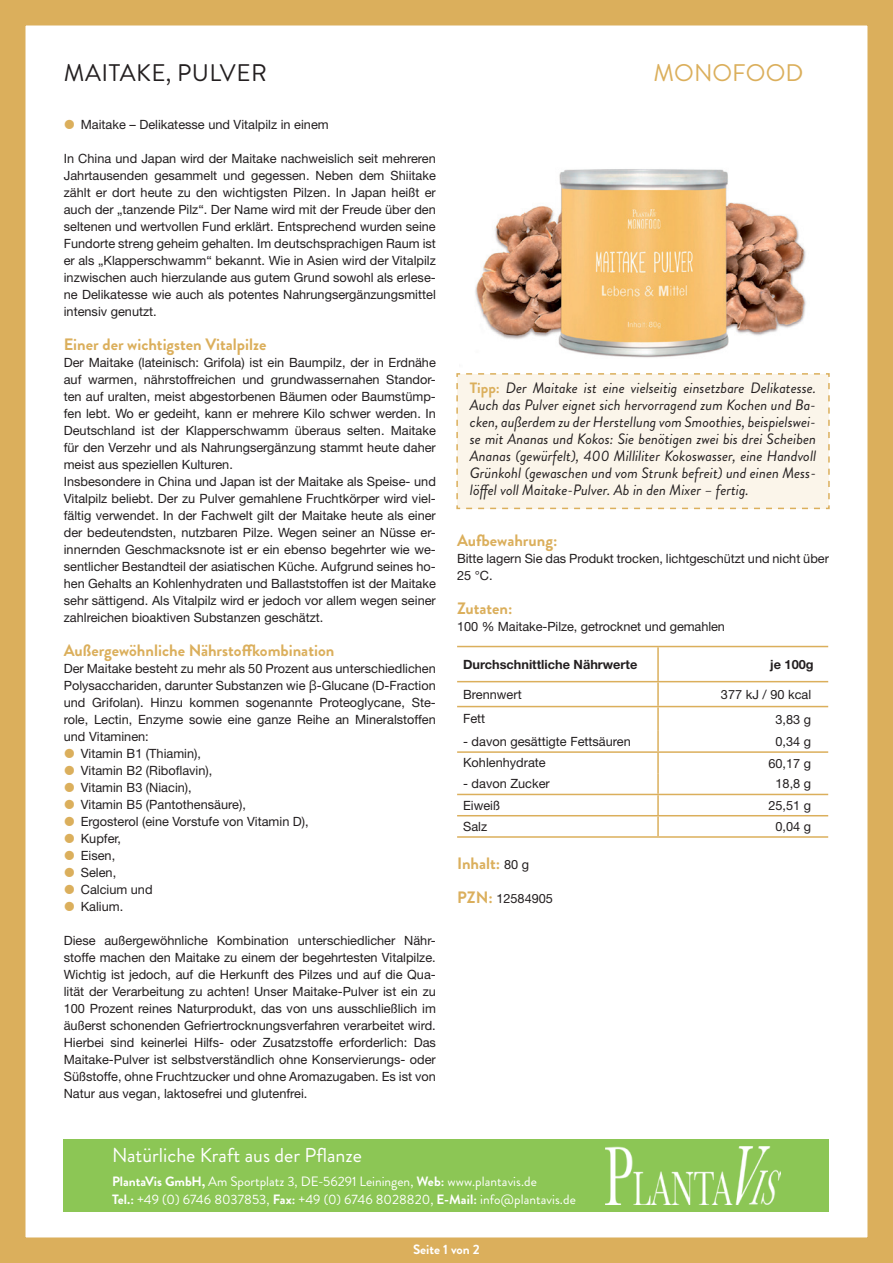
<style>
.page{position:relative;width:893px;height:1263px;background:#fff}
.page>*{position:absolute;margin:0;border:0;box-sizing:border-box;transform-origin:0 0}
.t1{font:24px "Brandon Grotesque";letter-spacing:.02em;color:#231f20}
.t2{font:24px "Brandon Grotesque";color:#dbaf5c}
.t3{font:20.1px "Brandon Grotesque";color:#fff}
.t4{font:700 16.5px "Brandon Grotesque";color:#dbaf5c}
.t5{font:italic 15px/17px "Brandon Grotesque";color:#231f20;text-align:justify}
.t6{font:13.5px/18px "Brandon Grotesque";letter-spacing:.005em;color:#fff}
.t7{font:700 13.5px "Brandon Grotesque";color:#fff}
.t8{font:12.75px/17px "Helvetica Neue LT Std";color:#231f20;text-align:justify}
.t9{font:700 12.75px "Helvetica Neue LT Std";color:#231f20}
.s1{font-family:"Open Sans"}
.s2{font-weight:700;font-style:normal;color:#dbaf5c}
.s3{font-family:"Helvetica Neue LT Std";font-weight:400;font-size:12.75px;color:#231f20}
.s4{font-family:"Brandon Grotesque";font-weight:700;font-size:16.5px;color:#dbaf5c}
.s5{font-weight:700}
</style>
<div class="page">
<div style="left:0;top:0;width:893px;height:1263px;border:26px solid #dbaf5c"></div>
<div style="left:64px;top:1140px;width:765px;height:72px;background:#8cc655"></div>
<img style="left:605px;top:1147px;width:175px;height:58px">
<img style="left:475px;top:169px;width:331px;height:189px">
<div style="left:456px;top:373px;width:374px;height:137px;background:#fbf5ea"></div>
<hr style="left:457px;top:646px;width:201px;height:1px;background:#dbaf5c">
<hr style="left:658px;top:646px;width:170px;height:1px;background:#dbaf5c">
<hr style="left:657px;top:647px;width:2px;height:34px;background:#dbaf5c">
<hr style="left:457px;top:681px;width:201px;height:1px;background:#dbaf5c">
<hr style="left:658px;top:681px;width:170px;height:1px;background:#dbaf5c">
<hr style="left:657px;top:682px;width:2px;height:24px;background:#dbaf5c">
<hr style="left:457px;top:706px;width:201px;height:1px;background:#dbaf5c">
<hr style="left:658px;top:706px;width:170px;height:1px;background:#dbaf5c">
<hr style="left:657px;top:707px;width:2px;height:24px;background:#dbaf5c">
<hr style="left:657px;top:731px;width:2px;height:20px;background:#dbaf5c">
<hr style="left:457px;top:751px;width:201px;height:2px;background:#dbaf5c">
<hr style="left:658px;top:751px;width:170px;height:2px;background:#dbaf5c">
<hr style="left:657px;top:753px;width:2px;height:20px;background:#dbaf5c">
<hr style="left:657px;top:773px;width:2px;height:21px;background:#dbaf5c">
<hr style="left:457px;top:794px;width:201px;height:1px;background:#dbaf5c">
<hr style="left:658px;top:794px;width:170px;height:1px;background:#dbaf5c">
<hr style="left:657px;top:795px;width:2px;height:20px;background:#dbaf5c">
<hr style="left:457px;top:815px;width:201px;height:1px;background:#dbaf5c">
<hr style="left:658px;top:815px;width:170px;height:1px;background:#dbaf5c">
<hr style="left:657px;top:816px;width:2px;height:20px;background:#dbaf5c">
<hr style="left:457px;top:836px;width:201px;height:2px;background:#dbaf5c">
<hr style="left:658px;top:836px;width:170px;height:2px;background:#dbaf5c">
<h1 class="t1" style="left:64px;top:56px;width:204px">MAITAKE, PULVER</h1>
<p class="t8" style="left:81px;top:116px;width:249px">Maitake – Delikatesse und Vitalpilz in einem</p>
<p class="t8" style="left:64px;top:150px;width:374px">In China und Japan wird der Maitake nachweislich seit mehreren Jahrtausenden gesammelt und gegessen. Neben dem Shiitake zählt er dort heute zu den wichtigsten Pilzen. In Japan heißt er auch der „tanzende Pilz“. Der Name wird mit der Freude über den seltenen und wertvollen Fund erklärt. Entsprechend wurden seine Fundorte streng geheim gehalten. Im deutschsprachigen Raum ist er als „Klapperschwamm“ bekannt. Wie in Asien wird der Vitalpilz inzwischen auch hierzulande aus gutem Grund sowohl als erlese&shy;ne Delikatesse wie auch als potentes Nahrungsergänzungsmittel intensiv genutzt.</p>
<p class="t4" style="left:64px;top:333px;width:204px">Einer der wichtigsten Vitalpilze</p>
<p class="t8" style="left:64px;top:354px;width:374px;text-align:left">Der Maitake (lateinisch: Grifola) ist ein Baumpilz, der in Erdnähe auf warmen, nährstoffreichen und grundwassernahen Standor&shy;ten auf uralten, meist abgestorbenen Bäumen oder Baumstümp&shy;fen lebt. Wo er gedeiht, kann er mehrere Kilo schwer werden. In Deutschland ist der Klapperschwamm überaus selten. Maitake für den Verzehr und als Nahrungsergänzung stammt heute daher meist aus speziellen Kulturen.<br>Insbesondere in China und Japan ist der Maitake als Speise- und Vitalpilz beliebt. Der zu Pulver gemahlene Fruchtkörper wird viel&shy;fältig verwendet. In der Fachwelt gilt der Maitake heute als einer der bedeutendsten, nutzbaren Pilze. Wegen seiner an Nüsse er&shy;innernden Geschmacksnote ist er ein ebenso begehrter wie we&shy;sentlicher Bestandteil der asiatischen Küche. Aufgrund seines ho&shy;hen Gehalts an Kohlenhydraten und Ballaststoffen ist der Maitake sehr sättigend. Als Vitalpilz wird er jedoch vor allem wegen seiner zahlreichen bioaktiven Substanzen geschätzt.</p>
<p class="t4" style="left:64px;top:639px;width:272px">Außergewöhnliche Nährstoffkombination</p>
<p class="t8" style="left:64px;top:660px;width:374px">Der Maitake besteht zu mehr als 50 Prozent aus unterschiedlichen</p>
<p class="t8" style="left:64px;top:677px;width:374px">Polysacchariden, darunter Substanzen wie <span class="s1">β</span>-Glucane (D-Fraction</p>
<p class="t8" style="left:64px;top:694px;width:374px">und Grifolan). Hinzu kommen sogenannte Proteoglycane, Ste-</p>
<p class="t8" style="left:64px;top:711px;width:374px">role, Lectin, Enzyme sowie eine ganze Reihe an Mineralstoffen</p>
<p class="t8" style="left:64px;top:728px;width:87px">und Vitaminen:</p>
<p class="t8" style="left:81px;top:745px;width:122px">Vitamin B1 (Thiamin),</p>
<p class="t8" style="left:81px;top:762px;width:133px">Vitamin B2 (Riboflavin),</p>
<p class="t8" style="left:81px;top:779px;width:112px">Vitamin B3 (Niacin),</p>
<p class="t8" style="left:81px;top:796px;width:167px">Vitamin B5 (Pantothensäure),</p>
<p class="t8" style="left:81px;top:813px;width:229px">Ergosterol (eine Vorstufe von Vitamin D),</p>
<p class="t8" style="left:81px;top:830px;width:42px">Kupfer,</p>
<p class="t8" style="left:81px;top:847px;width:36px">Eisen,</p>
<p class="t8" style="left:81px;top:864px;width:37px">Selen,</p>
<p class="t8" style="left:81px;top:881px;width:73px">Calcium und</p>
<p class="t8" style="left:81px;top:898px;width:44px">Kalium.</p>
<p class="t8" style="left:64px;top:932px;width:374px">Diese außergewöhnliche Kombination unterschiedlicher Nähr&shy;stoffe machen den Maitake zu einem der begehrtesten Vitalpilze.<br>Wichtig ist jedoch, auf die Herkunft des Pilzes und auf die Qua&shy;lität der Verarbeitung zu achten! Unser Maitake-Pulver ist ein zu 100 Prozent reines Naturprodukt, das von uns ausschließlich im äußerst schonenden Gefriertrocknungsverfahren verarbeitet wird.<br>Hierbei sind keinerlei Hilfs- oder Zusatzstoffe erforderlich: Das Maitake-Pulver ist selbstverständlich ohne Konservierungs- oder Süßstoffe, ohne Fruchtzucker und ohne Aromazugaben. Es ist von Natur aus vegan, laktosefrei und glutenfrei.</p>
<h2 class="t3" style="left:112px;top:1141px;width:251px">Natürliche Kraft aus der Pflanze</h2>
<h1 class="t2" style="left:654px;top:56px;width:151px">MONOFOOD</h1>
<p class="t5" style="left:470px;top:379px;width:348px"><span class="s2">Tipp:</span> Der Maitake ist eine vielseitig einsetzbare Delikatesse.<br>Auch das Pulver eignet sich hervorragend zum Kochen und Ba&shy;cken, außerdem zu der Herstellung vom Smoothies, beispielswei&shy;se mit Ananas und Kokos: Sie benötigen zwei bis drei Scheiben Ananas (gewürfelt), 400 Milliliter Kokoswasser, eine Handvoll Grünkohl (gewaschen und vom Strunk befreit) und einen Mess&shy;löffel voll Maitake-Pulver. Ab in den Mixer – fertig.</p>
<p class="t4" style="left:457px;top:529px;width:102px">Aufbewahrung:</p>
<p class="t8" style="left:457px;top:550px;width:373px">Bitte lagern Sie das Produkt trocken, lichtgeschützt und nicht über<br>25 °C.</p>
<p class="t4" style="left:457px;top:597px;width:57px">Zutaten:</p>
<p class="t8" style="left:457px;top:618px;width:269px">100 % Maitake-Pilze, getrocknet und gemahlen</p>
<p class="t9" style="left:463px;top:656px;width:176px">Durchschnittliche Nährwerte</p>
<p class="t9" style="left:770px;top:656px;width:45px">je 100g</p>
<p class="t8" style="left:463px;top:685px;width:60px">Brennwert</p>
<p class="t8" style="left:721px;top:685px;width:92px">377 kJ / 90 kcal</p>
<p class="t8" style="left:463px;top:710px;width:24px">Fett</p>
<p class="t8" style="left:775px;top:710px;width:37px">3,83 g</p>
<p class="t8" style="left:463px;top:733px;width:169px">- davon gesättigte Fettsäuren</p>
<p class="t8" style="left:775px;top:732px;width:37px">0,34 g</p>
<p class="t8" style="left:463px;top:754px;width:84px">Kohlenhydrate</p>
<p class="t8" style="left:768px;top:754px;width:44px">60,17 g</p>
<p class="t8" style="left:463px;top:775px;width:88px">- davon Zucker</p>
<p class="t8" style="left:775px;top:775px;width:37px">18,8 g</p>
<p class="t8" style="left:463px;top:796px;width:39px">Eiweiß</p>
<p class="t8" style="left:768px;top:796px;width:44px">25,51 g</p>
<p class="t8" style="left:463px;top:818px;width:26px">Salz</p>
<p class="t8" style="left:775px;top:818px;width:37px">0,04 g</p>
<p class="t4" style="left:457px;top:852px;width:73px">Inhalt: <span class="s3">80 g</span></p>
<p class="t8" style="left:457px;top:890px;width:97px"><span class="s4">PZN:</span> 12584905</p>
<p class="t6" style="left:112px;top:1173px;width:465px"><span class="s5">PlantaVis GmbH,</span> Am Sportplatz 3, DE-56291 Leiningen, <span class="s5">Web:</span> www.plantavis.de<br><span class="s5">Tel.:</span> +49 (0) 6746 8037853, <span class="s5">Fax:</span> +49 (0) 6746 8028820, <span class="s5">E-Mail:</span> info@plantavis.de</p>
<p class="t7" style="left:413px;top:1240px;width:68px">Seite 1 von 2</p>
</div>
